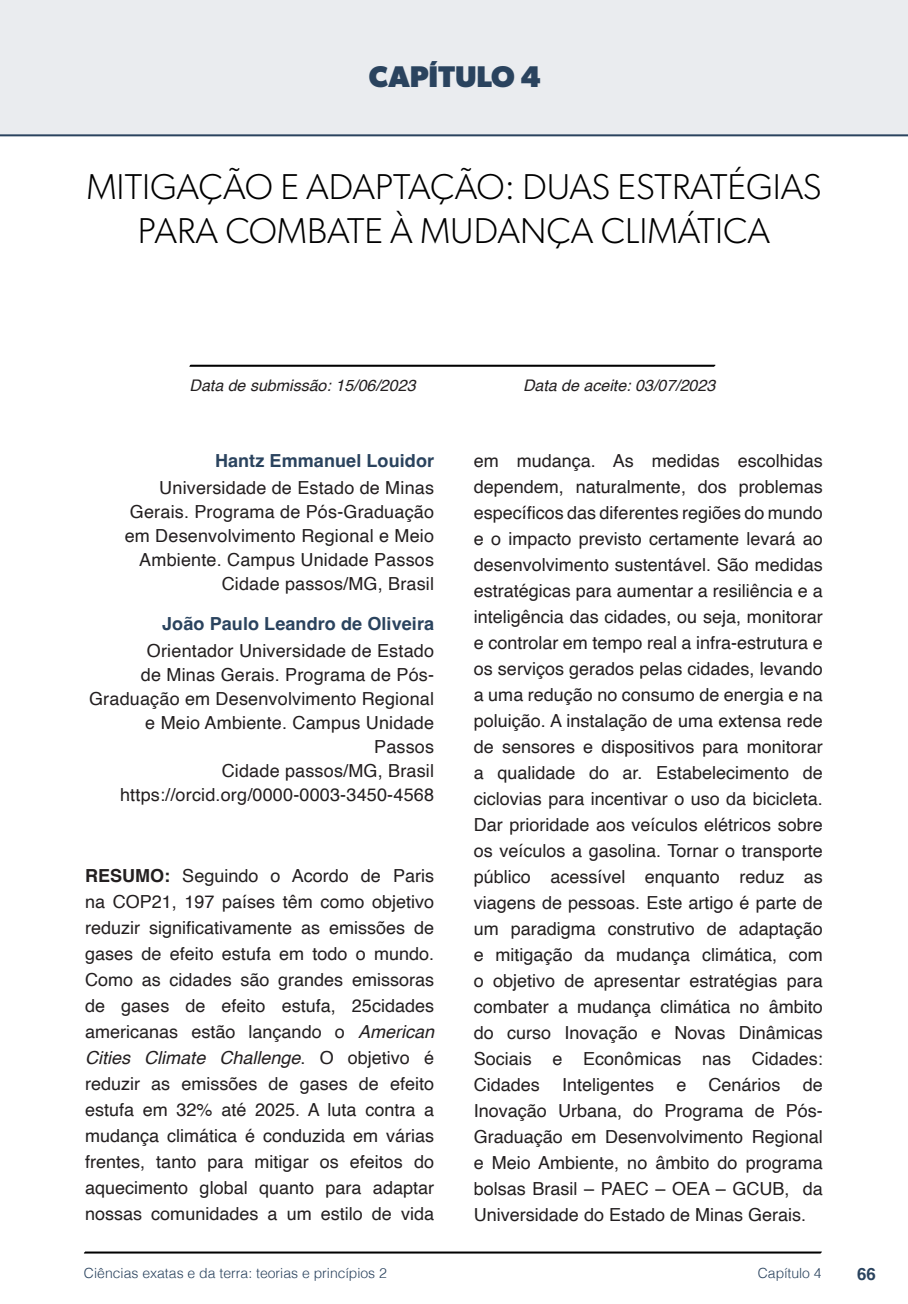
<style>
.page{position:relative;width:908px;height:1304px;background:#fff}
.page>*{position:absolute;margin:0;border:0;box-sizing:border-box;transform-origin:0 0}
.nome_artigos{font:300 36px/44px "Gibson";color:#000;text-align:center}
.capítulos{font:700 30px "Gibson";color:#2a435e}
.Resumos_e_PC_TXT{font:18px/26px "Helvetica";color:#231f20;text-align:justify}
.info_autores{font:18px/24px "Helvetica";letter-spacing:.01em;color:#231f20;text-align:right}
.nome_autores{font:700 18px "Helvetica";letter-spacing:.005em;color:#2a435e}
.t1{font:700 16.8px "Helvetica";color:#2a435e}
.data{font:italic 16px "Helvetica";color:#231f20}
.t2{font:300 14px "Helvetica";color:#2a435e}
.s1{font-weight:700}
.s2{font-style:italic}
</style>
<div class="page">
<svg style="left:84px;top:1251px;width:737px;height:3px;background:#515151"></svg>
<div style="left:0;top:0;width:907px;height:136px;background:#eaecef"></div>
<svg style="left:189px;top:364px;width:526px;height:3px;background:#4f4f4f"></svg>
<div style="left:44px;top:72px;width:68px;height:61px;background:#eaecef"></div>
<p class="capítulos" style="left:369px;top:58px;width:173px">CAPÍTULO 4</p>
<p class="nome_artigos" style="left:86px;top:164px;width:736px">MITIGAÇÃO E ADAPTAÇÃO: DUAS ESTRATÉGIAS<br>PARA COMBATE À MUDANÇA CLIMÁTICA</p>
<p class="data" style="left:189px;top:373px;width:227px">Data de submissão: 15/06/2023</p>
<p class="data" style="left:523px;top:373px;width:194px">Data de aceite: 03/07/2023</p>
<p class="nome_autores" style="left:215px;top:450px;width:220px">Hantz Emmanuel Louidor</p>
<p class="info_autores" style="left:125px;top:477px;width:311px">Universidade de Estado de Minas Gerais. Programa de Pós-Graduação em Desenvolvimento Regional e Meio Ambiente. Campus Unidade Passos</p>
<p class="info_autores" style="left:221px;top:573px;width:214px">Cidade passos/MG, Brasil</p>
<p class="nome_autores" style="left:162px;top:612px;width:273px">João Paulo Leandro de Oliveira</p>
<p class="info_autores" style="left:89px;top:639px;width:346px">Orientador Universidade de Estado<br>de Minas Gerais. Programa de Pós-<br>Graduação em Desenvolvimento Regional e Meio Ambiente. Campus Unidade<br>Passos</p>
<p class="info_autores" style="left:221px;top:759px;width:214px">Cidade passos/MG, Brasil</p>
<p class="info_autores" style="left:120px;top:783px;width:315px">https://orcid.org/0000-0003-3450-4568</p>
<p class="Resumos_e_PC_TXT" style="left:85px;top:863px;width:350px"><span class="s1">RESUMO:</span> Seguindo o Acordo de Paris na COP21, 197 países têm como objetivo reduzir significativamente as emissões de gases de efeito estufa em todo o mundo.<br>Como as cidades são grandes emissoras de gases de efeito estufa, 25cidades americanas estão lançando o <span class="s2">American Cities Climate Challenge</span>. O objetivo é reduzir as emissões de gases de efeito estufa em 32% até 2025. A luta contra a mudança climática é conduzida em várias frentes, tanto para mitigar os efeitos do aquecimento global quanto para adaptar nossas comunidades a um estilo de vida</p>
<p class="Resumos_e_PC_TXT" style="left:473px;top:448px;width:350px">em mudança. As medidas escolhidas dependem, naturalmente, dos problemas específicos das diferentes regiões do mundo e o impacto previsto certamente levará ao desenvolvimento sustentável. São medidas estratégicas para aumentar a resiliência e a inteligência das cidades, ou seja, monitorar e controlar em tempo real a infra-estrutura e os serviços gerados pelas cidades, levando a uma redução no consumo de energia e na poluição. A instalação de uma extensa rede de sensores e dispositivos para monitorar a qualidade do ar. Estabelecimento de ciclovias para incentivar o uso da bicicleta.<br>Dar prioridade aos veículos elétricos sobre os veículos a gasolina. Tornar o transporte público acessível enquanto reduz as viagens de pessoas. Este artigo é parte de um paradigma construtivo de adaptação e mitigação da mudança climática, com o objetivo de apresentar estratégias para combater a mudança climática no âmbito do curso Inovação e Novas Dinâmicas Sociais e Econômicas nas Cidades:<br>Cidades Inteligentes e Cenários de Inovação Urbana, do Programa de Pós-Graduação em Desenvolvimento Regional e Meio Ambiente, no âmbito do programa bolsas Brasil – PAEC – OEA – GCUB, da Universidade do Estado de Minas Gerais.</p>
<p class="t2" style="left:84px;top:1261px;width:304px">Ciências exatas e da terra: teorias e princípios 2</p>
<p class="t2" style="left:757px;top:1261px;width:65px">Capítulo 4</p>
<p class="t1" style="left:856px;top:1264px;width:20px">66</p>
</div>
